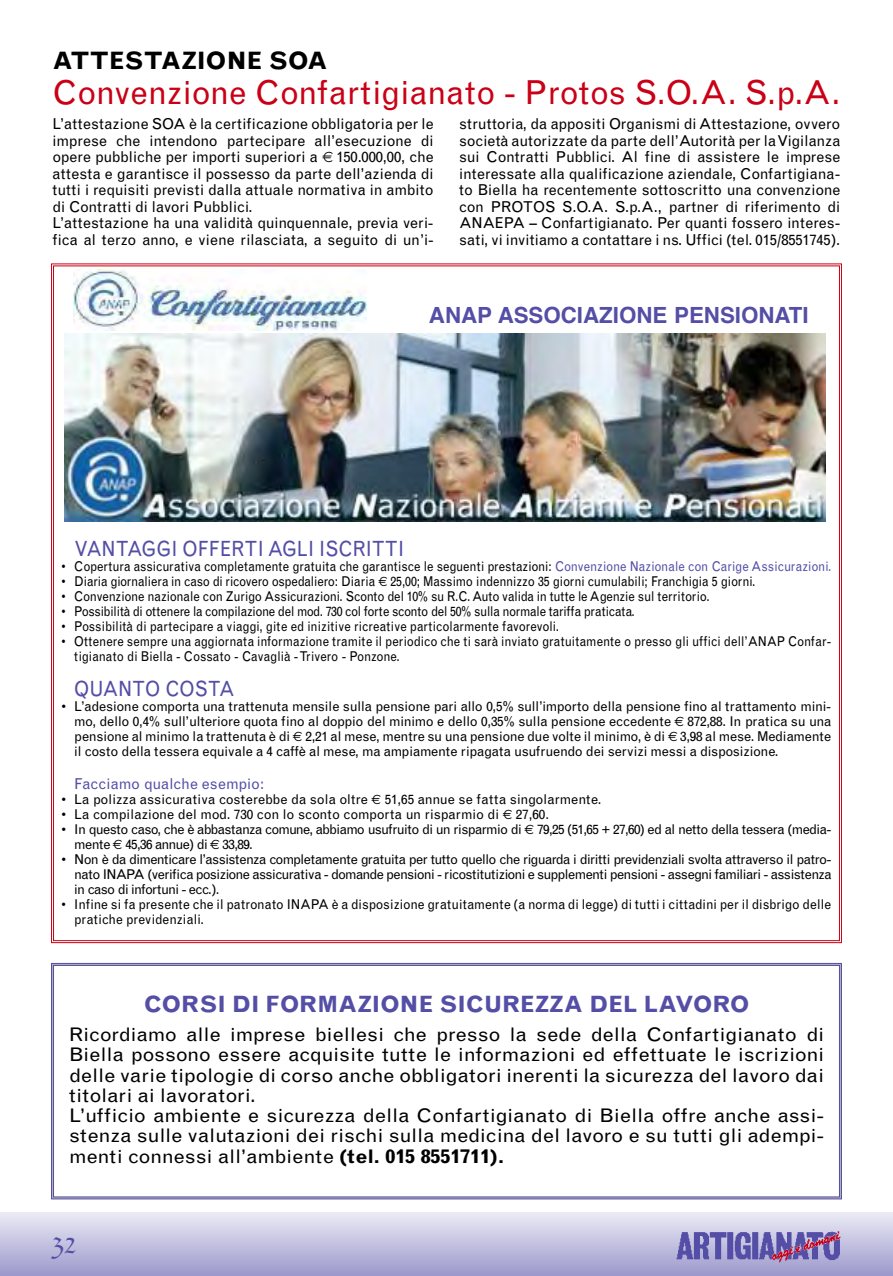
<style>
.page{position:relative;width:893px;height:1276px;background:#fff}
.page>*{position:absolute;margin:0;border:0;box-sizing:border-box;transform-origin:0 0}
.t1{font:33px "Grotesque";letter-spacing:-.005em;color:#ca0016}
.t2{font:30px "Duc De Berry";color:#544ea6}
.t3{font:700 24px "Grotesque";color:#000}
.t4{font:700 22.5px "Grotesque";color:#544ea6}
.t5{font:700 22.35px "Helvetica";color:#544ea6}
.t6{font:21px "Grotesque";color:#544ea6;scale:.9 1}
.t7{font:18.75px/20.2px "Grotesque";color:#000;scale:1.1 1}
.t8{font:15px/16.5px "Grotesque";color:#000}
.t9{font:15px "Grotesque";letter-spacing:-.01em;color:#544ea6}
.t10{font:13.5px/15px "Grotesque";letter-spacing:-.01em;color:#000;text-align:justify}
.t11{font:13.5px/15px "Grotesque";letter-spacing:-.01em;color:#000;scale:.9 1}
.t12{font:13.5px/15px "Grotesque";letter-spacing:-.045em;color:#000}
.t13{font:13.5px/15px "Grotesque";letter-spacing:-.01em;color:#000;scale:.95 1}
.s1{color:#544ea6}
.s2{font-family:"Euro Sans"}
.s3{font-weight:700}
</style>
<div class="page">
<div style="left:0;top:1212px;width:893px;height:64px;background:linear-gradient(to bottom,#ecebf5,#9d99cc)"></div>
<img style="left:676px;top:1229px;width:11px;height:34px">
<img style="left:687px;top:1229px;width:155px;height:34px">
<img style="left:74px;top:270px;width:292px;height:60px">
<img style="left:64px;top:334px;width:761px;height:187px">
<div style="left:51px;top:963px;width:791px;height:236px;border:1px solid #544ea6"></div>
<div style="left:53px;top:965px;width:787px;height:232px;border:1px solid #544ea6"></div>
<h3 class="t3" style="left:53px;top:52px;width:277px">ATTESTAZIONE SOA</h3>
<h1 class="t1" style="left:53px;top:80px;width:789px">Convenzione Confartigianato - Protos S.O.A. S.p.A.</h1>
<p class="t8" style="left:53px;top:117px;width:383px">L’attestazione SOA è la certificazione obbligatoria per le imprese che intendono partecipare all’esecuzione di opere pubbliche per importi superiori a 150.000,00, che attesta e garantisce il possesso da parte dell’azienda di tutti i requisiti previsti dalla attuale normativa in ambito di Contratti di lavori Pubblici.<br>L’attestazione ha una validità quinquennale, previa veri&shy;fica al terzo anno, e viene rilasciata, a seguito di un’i-</p>
<p class="t8" style="left:459px;top:117px;width:383px;text-align:justify">struttoria, da appositi Organismi di Attestazione, ovvero società autorizzate da parte dell’Autorità per la Vigilanza sui Contratti Pubblici. Al fine di assistere le imprese interessate alla qualificazione aziendale, Confartigia na - to Biella ha recentemente sottoscritto una convenzione con PROTOS S.O.A. S.p.A., partner di riferimento di ANAEPA – Confar ti gia nato. Per quanti fossero interes&shy;sati, vi invitiamo a contattare i ns. Uffici (tel. 015/8551745).</p>
<h3 class="t5" style="left:429px;top:306px;width:381px">ANAP ASSOCIAZIONE PENSIONATI</h3>
<h3 class="t6" style="left:74px;top:541px;width:368px">VANTAGGI OFFERTI AGLI ISCRITTI</h3>
<p class="t11" style="left:62px;top:560px;width:857px">• Copertura assicurativa completamente gratuita che garantisce le seguenti prestazioni: <span class="s1">Convenzione Nazionale con Carige Assicurazioni.</span></p>
<p class="t11" style="left:62px;top:575px;width:772px">• Diaria giornaliera in caso di ricovero ospedaliero: Diaria <span class="s2">€</span> 25,00; Massimo indennizzo 35 giorni cumulabili; Franchigia 5 giorni.</p>
<p class="t11" style="left:62px;top:590px;width:722px">• Convenzione nazionale con Zurigo Assicu ra zio ni. Scon to del 10% su R.C. Auto valida in tutte le Agen zie sul territorio.</p>
<p class="t11" style="left:62px;top:605px;width:638px">• Possibilità di ottenere la compilazione del mod. 730 col forte sconto del 50% sulla normale tariffa praticata.</p>
<p class="t11" style="left:62px;top:620px;width:554px">• Possibilità di partecipare a viaggi, gite ed inizitive ricreative particolarmente favorevoli.</p>
<p class="t11" style="left:74px;top:635px;width:843px;text-indent:-13px">• Ottenere sempre una aggiornata informazione tramite il periodico che ti sarà inviato gratuitamente o presso gli uffici dell’ANAP Confar - tigianato di Biella - Cossato - Cavaglià - Trivero - Ponzone.</p>
<h3 class="t6" style="left:74px;top:680px;width:180px">QUANTO COSTA</h3>
<p class="t10" style="left:74px;top:699px;width:759px;text-indent:-13px">• L’adesione comporta una trattenuta mensile sulla pensione pari allo 0,5% sull’importo della pensione fino al trattamento mini&shy;mo, dello 0,4% sull’ulteriore quota fino al doppio del minimo e dello 0,35% sulla pensione eccedente <span class="s2">€</span> 872,88. In pratica su una pensione al minimo la trattenuta è di <span class="s2">€</span> 2,21 al mese, mentre su una pensione due volte il minimo, è di <span class="s2">€</span> 3,98 al mese. Mediamente il costo della tessera equivale a 4 caffè al mese, ma ampiamente ripagata usufruendo dei servizi messi a disposizione.</p>
<p class="t9" style="left:74px;top:778px;width:191px">Facciamo qualche esempio:</p>
<p class="t10" style="left:62px;top:792px;width:542px">• La polizza assicurativa costerebbe da sola oltre <span class="s2">€</span> 51,65 annue se fatta singolarmente.</p>
<p class="t10" style="left:62px;top:807px;width:489px">• La compilazione del mod. 730 con lo sconto comporta un risparmio di <span class="s2">€</span> 27,60.</p>
<p class="t12" style="left:74px;top:822px;width:759px;text-indent:-13px">• In questo caso, che è abbastanza comune, abbiamo usufruito di un risparmio di <span class="s2">€</span> 79,25 (51,65 + 27,60) ed al netto della tessera (media&shy;mente <span class="s2">€</span> 45,36 annue) di <span class="s2">€</span> 33,89.</p>
<p class="t10" style="left:74px;top:852px;width:759px;text-indent:-13px">• Non è da dimenticare l’assistenza completamente gratuita per tutto quello che riguarda i diritti previdenziali svolta attraverso il patro&shy;nato INAPA (verifica posizione assicurativa - domande pensioni - ricostitutizioni e supplementi pensioni - assegni familiari - assistenza in caso di infortuni - ecc.).</p>
<p class="t13" style="left:74px;top:897px;width:798px;text-indent:-13px">• Infine si fa presente che il patronato INAPA è a disposizione gratuitamente (a norma di legge) di tutti i cittadini per il disbrigo delle pratiche previdenziali.</p>
<h3 class="t4" style="left:144px;top:996px;width:607px">CORSI DI FORMAZIONE SICUREZZA DEL LAVORO</h3>
<p class="t7" style="left:69px;top:1026px;width:688px">Ricordiamo alle imprese biellesi che presso la sede della Confartigianato di Biella possono essere acquisite tutte le informazioni ed effettuate le iscrizioni delle varie tipologie di corso anche obbligatori inerenti la sicurezza del la voro dai titolari ai lavoratori.<br>L’ufficio ambiente e sicurezza della Con far ti gianato di Biella offre anche assi&shy;stenza sulle valutazioni dei rischi sulla medicina del lavoro e su tutti gli adempi&shy;menti connessi all’ambiente <span class="s3">(tel. 015 8551711).</span></p>
<h2 class="t2" style="left:53px;top:1230px;width:25px">32</h2>
</div>
